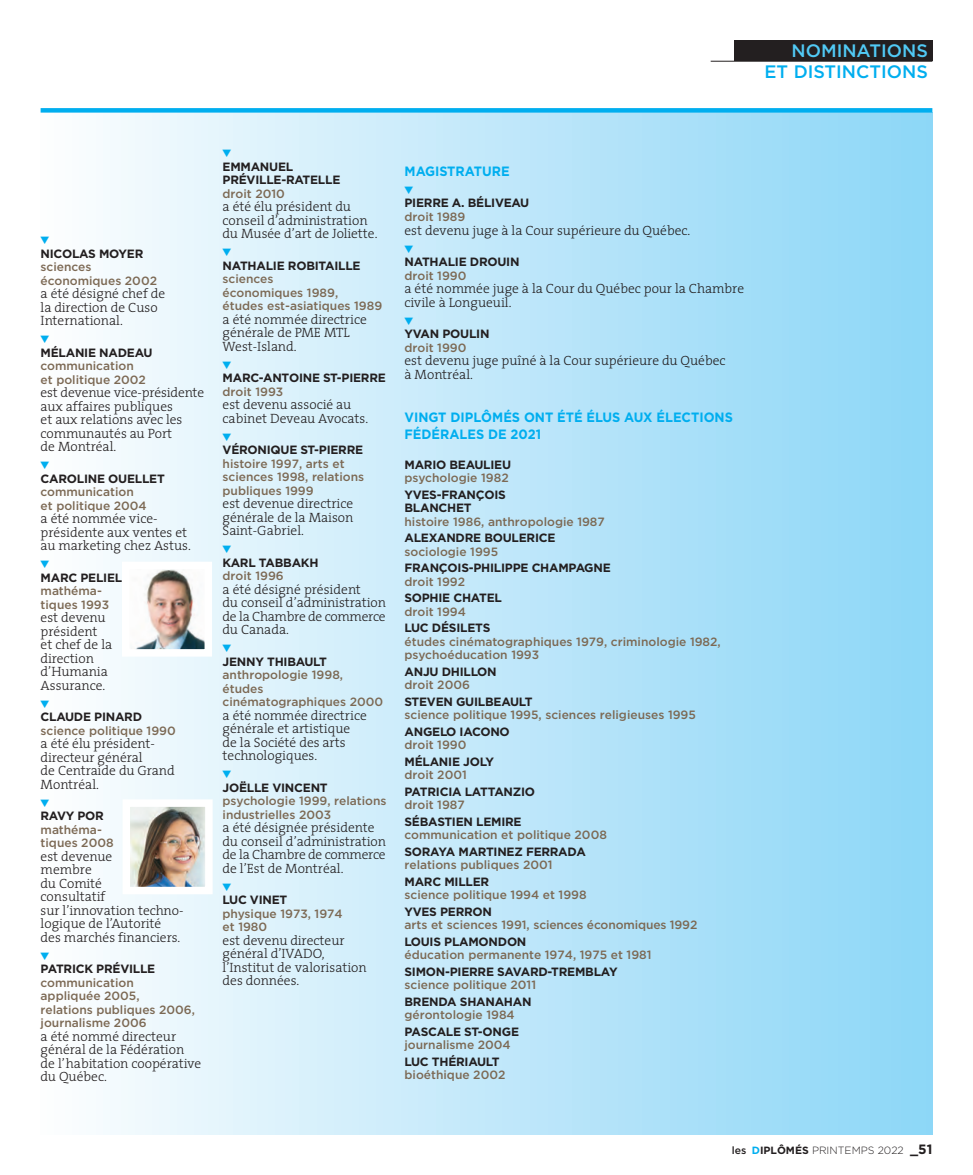
<style>
.page{position:relative;width:973px;height:1175px;background:#fff}
.page>*{position:absolute;margin:0;border:0;box-sizing:border-box;transform-origin:0 0}
.t1{font:500 18px "Gotham";color:#00aeef}
.t2{font:500 18px "Gotham";color:#51caf5}
.t3{font:300 13.5px/13.5px "The Serif";color:#231f20}
.t4{font:700 13.5px/16.5px "Gotham";color:#00aeef;scale:.95 1}
.t5{font:500 12px/13.5px "Gotham";color:#7c6954}
.t6{font:700 12px/13.5px "Gotham";letter-spacing:-.02em;color:#231f20}
.t7{font:300 10.5px "Gotham";color:#231f20}
.s1{font-weight:500}
.s2{font-weight:700;color:#00aeef}
.s3{font-weight:700}
.s4{font-weight:700;font-size:13.5px}
</style>
<div class="page">
<div style="left:40px;top:113px;width:892px;height:1021px;background:linear-gradient(to right,#fcfdfe,#8bd6f7)"></div>
<div style="left:41px;top:108px;width:891px;height:5px;background:#00aeef"></div>
<div style="left:734px;top:41px;width:198px;height:20px;background:#231f20"></div>
<hr style="left:710px;top:61px;width:222px;height:1px;background:#231f20">
<img style="left:131px;top:808px;width:72px;height:77px">
<div style="left:122px;top:799px;width:90px;height:95px;border:8px solid #fff"></div>
<img style="left:131px;top:571px;width:72px;height:76px">
<svg style="left:41px;top:237px;width:8px;height:7px"></svg>
<svg style="left:41px;top:336px;width:8px;height:7px"></svg>
<svg style="left:41px;top:462px;width:8px;height:7px"></svg>
<svg style="left:41px;top:561px;width:8px;height:7px"></svg>
<svg style="left:41px;top:700px;width:8px;height:7px"></svg>
<svg style="left:41px;top:799px;width:8px;height:7px"></svg>
<svg style="left:41px;top:952px;width:8px;height:7px"></svg>
<svg style="left:222px;top:150px;width:9px;height:7px"></svg>
<svg style="left:222px;top:249px;width:9px;height:7px"></svg>
<svg style="left:222px;top:361px;width:9px;height:8px"></svg>
<svg style="left:222px;top:433px;width:9px;height:8px"></svg>
<svg style="left:222px;top:546px;width:9px;height:7px"></svg>
<svg style="left:222px;top:645px;width:9px;height:7px"></svg>
<svg style="left:222px;top:771px;width:9px;height:7px"></svg>
<svg style="left:222px;top:883px;width:9px;height:8px"></svg>
<svg style="left:404px;top:187px;width:9px;height:7px"></svg>
<svg style="left:404px;top:245px;width:9px;height:7px"></svg>
<svg style="left:404px;top:317px;width:9px;height:7px"></svg>
<h1 class="t2" style="left:791px;top:41px;width:138px">NOMINATIONS</h1>
<h1 class="t1" style="left:764px;top:62px;width:165px">ET DISTINCTIONS</h1>
<p class="t6" style="left:41px;top:246px;width:104px">NICOLAS MOYER</p>
<p class="t5" style="left:41px;top:260px;width:118px">sciences économiques 2002</p>
<p class="t3" style="left:41px;top:286px;width:126px">a été désigné chef de la direction de Cuso<br>International.</p>
<p class="t6" style="left:41px;top:345px;width:113px">MÉLANIE NADEAU</p>
<p class="t5" style="left:41px;top:359px;width:107px">communication et politique 2002</p>
<p class="t3" style="left:41px;top:385px;width:165px">est devenue vice-présidente aux affaires publiques<br>et aux relations avec les communautés au Port<br>de Montréal.</p>
<p class="t6" style="left:41px;top:471px;width:126px">CAROLINE OUELLET</p>
<p class="t5" style="left:41px;top:485px;width:108px">communication et politique 2004</p>
<p class="t3" style="left:41px;top:511px;width:152px">a été nommée vice&shy;présidente aux ventes et au marketing chez Astus.</p>
<p class="t6" style="left:41px;top:570px;width:83px">MARC PELIEL</p>
<p class="t5" style="left:41px;top:584px;width:70px">mathéma&shy;tiques 1993</p>
<p class="t3" style="left:41px;top:610px;width:73px">est devenu président et chef de la direction d’Humania<br>Assurance.</p>
<p class="t6" style="left:41px;top:710px;width:103px">CLAUDE PINARD</p>
<p class="t5" style="left:41px;top:723px;width:137px">science politique 1990</p>
<p class="t3" style="left:41px;top:736px;width:136px">a été élu président&shy;directeur général<br>de Centraide du Grand<br>Montréal.</p>
<p class="t6" style="left:41px;top:809px;width:65px">RAVY POR</p>
<p class="t5" style="left:41px;top:822px;width:74px">mathéma&shy;tiques 2008</p>
<p class="t3" style="left:41px;top:849px;width:144px">est devenue<br>membre<br>du Comité<br>consultatif<br>sur l’innovation techno&shy;logique de l’Autorité des marchés financiers.</p>
<p class="t6" style="left:41px;top:962px;width:116px">PATRICK PRÉVILLE</p>
<p class="t5" style="left:41px;top:975px;width:156px">communication appliquée 2005,<br>relations publiques 2006, journalisme 2006</p>
<p class="t3" style="left:41px;top:1029px;width:162px">a été nommé directeur général de la Fédération de l’habitation coopérative du Québec.</p>
<p class="t6" style="left:222px;top:159px;width:119px">EMMANUEL<br>PRÉVILLE-RATELLE</p>
<p class="t5" style="left:222px;top:186px;width:64px">droit 2010</p>
<p class="t3" style="left:222px;top:199px;width:156px">a été élu président du conseil d’administration du Musée d’art de Joliette.</p>
<p class="t6" style="left:222px;top:258px;width:139px">NATHALIE ROBITAILLE</p>
<p class="t5" style="left:222px;top:272px;width:161px">sciences<br>économiques 1989,<br>études est-asiatiques 1989</p>
<p class="t3" style="left:222px;top:312px;width:146px">a été nommée directrice générale de PME MTL<br>West-Island.</p>
<p class="t6" style="left:222px;top:371px;width:165px">MARC-ANTOINE ST-PIERRE</p>
<p class="t5" style="left:222px;top:384px;width:62px">droit 1993</p>
<p class="t3" style="left:222px;top:397px;width:147px">est devenu associé au cabinet Deveau Avocats.</p>
<p class="t6" style="left:222px;top:443px;width:142px">VÉRONIQUE ST-PIERRE</p>
<p class="t5" style="left:222px;top:456px;width:143px">histoire 1997, arts et sciences 1998, relations publiques 1999</p>
<p class="t3" style="left:222px;top:496px;width:132px;text-align:justify">est devenue directrice générale de la Maison Saint-Gabriel.</p>
<p class="t6" style="left:222px;top:555px;width:97px">KARL TABBAKH</p>
<p class="t5" style="left:222px;top:569px;width:63px">droit 1996</p>
<p class="t3" style="left:222px;top:582px;width:165px">a été désigné président<br>du conseil d’administration de la Chambre de commerce du Canada.</p>
<p class="t6" style="left:222px;top:654px;width:106px">JENNY THIBAULT</p>
<p class="t5" style="left:222px;top:668px;width:162px">anthropologie 1998, études cinématographiques 2000</p>
<p class="t3" style="left:222px;top:708px;width:146px">a été nommée directrice générale et artistique de la Société des arts technologiques.</p>
<p class="t6" style="left:222px;top:780px;width:107px">JOËLLE VINCENT</p>
<p class="t5" style="left:222px;top:794px;width:165px">psychologie 1999, relations industrielles 2003</p>
<p class="t3" style="left:222px;top:820px;width:165px">a été désignée présidente du conseil d’administration de la Chambre de commerce de l’Est de Montréal.</p>
<p class="t6" style="left:222px;top:893px;width:66px">LUC VINET</p>
<p class="t5" style="left:222px;top:906px;width:122px">physique 1973, 1974 et 1980</p>
<p class="t3" style="left:222px;top:933px;width:146px">est devenu directeur général d’IVADO, l’Institut de valorisation des données.</p>
<p class="t4" style="left:404px;top:163px;width:112px">MAGISTRATURE</p>
<p class="t6" style="left:404px;top:196px;width:126px">PIERRE A. BÉLIVEAU</p>
<p class="t5" style="left:404px;top:210px;width:62px">droit 1989</p>
<p class="t3" style="left:404px;top:223px;width:287px">est devenu juge à la Cour supérieure du Québec.</p>
<p class="t6" style="left:404px;top:255px;width:116px">NATHALIE DROUIN</p>
<p class="t5" style="left:404px;top:268px;width:63px">droit 1990</p>
<p class="t3" style="left:404px;top:281px;width:341px">a été nommée juge à la Cour du Québec pour la Chambre civile à Longueuil.</p>
<p class="t6" style="left:404px;top:327px;width:86px">YVAN POULIN</p>
<p class="t5" style="left:404px;top:340px;width:63px">droit 1990</p>
<p class="t3" style="left:404px;top:353px;width:322px">est devenu juge puîné à la Cour supérieure du Québec à Montréal.</p>
<p class="t4" style="left:404px;top:409px;width:347px">VINGT DIPLÔMÉS ONT ÉTÉ ÉLUS AUX ÉLECTIONS<br>FÉDÉRALES DE 2021</p>
<p class="t6" style="left:404px;top:457px;width:108px">MARIO BEAULIEU</p>
<p class="t5" style="left:404px;top:471px;width:106px">psychologie 1982</p>
<p class="t6" style="left:404px;top:487px;width:103px">YVES-FRANÇOIS<br>BLANCHET</p>
<p class="t5" style="left:404px;top:514px;width:202px">histoire 1986, anthropologie 1987</p>
<p class="t6" style="left:404px;top:531px;width:152px">ALEXANDRE BOULERICE</p>
<p class="t5" style="left:404px;top:544px;width:95px">sociologie 1995</p>
<p class="t6" style="left:404px;top:561px;width:208px">FRANÇOIS-PHILIPPE CHAMPAGNE</p>
<p class="t5" style="left:404px;top:574px;width:62px">droit 1992</p>
<p class="t6" style="left:404px;top:591px;width:99px">SOPHIE CHATEL</p>
<p class="t5" style="left:404px;top:604px;width:63px">droit 1994</p>
<p class="t6" style="left:404px;top:621px;width:87px">LUC DÉSILETS</p>
<p class="t5" style="left:404px;top:634px;width:318px">études cinématographiques 1979, criminologie 1982, psychoéducation 1993</p>
<p class="t6" style="left:404px;top:664px;width:93px">ANJU DHILLON</p>
<p class="t5" style="left:404px;top:678px;width:67px">droit 2006</p>
<p class="t6" style="left:404px;top:694px;width:130px">STEVEN GUILBEAULT</p>
<p class="t5" style="left:404px;top:708px;width:293px">science politique 1995, sciences religieuses 1995</p>
<p class="t6" style="left:404px;top:724px;width:107px">ANGELO IACONO</p>
<p class="t5" style="left:404px;top:738px;width:63px">droit 1990</p>
<p class="t6" style="left:404px;top:754px;width:91px">MÉLANIE JOLY</p>
<p class="t5" style="left:404px;top:768px;width:64px">droit 2001</p>
<p class="t6" style="left:404px;top:784px;width:132px">PATRICIA LATTANZIO</p>
<p class="t5" style="left:404px;top:798px;width:62px">droit 1987</p>
<p class="t6" style="left:404px;top:814px;width:119px">SÉBASTIEN LEMIRE</p>
<p class="t5" style="left:404px;top:828px;width:204px">communication et politique 2008</p>
<p class="t6" style="left:404px;top:844px;width:183px">SORAYA MARTINEZ FERRADA</p>
<p class="t5" style="left:404px;top:858px;width:149px">relations publiques 2001</p>
<p class="t6" style="left:404px;top:874px;width:86px">MARC MILLER</p>
<p class="t5" style="left:404px;top:888px;width:184px">science politique 1994 et 1998</p>
<p class="t6" style="left:404px;top:904px;width:89px">YVES PERRON</p>
<p class="t5" style="left:404px;top:918px;width:294px">arts et sciences 1991, sciences économiques 1992</p>
<p class="t6" style="left:404px;top:934px;width:123px">LOUIS PLAMONDON</p>
<p class="t5" style="left:404px;top:948px;width:248px">éducation permanente 1974, 1975 et 1981</p>
<p class="t6" style="left:404px;top:964px;width:215px">SIMON-PIERRE SAVARD-TREMBLAY</p>
<p class="t5" style="left:404px;top:978px;width:133px">science politique 2011</p>
<p class="t6" style="left:404px;top:994px;width:128px">BRENDA SHANAHAN</p>
<p class="t5" style="left:404px;top:1008px;width:112px">gérontologie 1984</p>
<p class="t6" style="left:404px;top:1024px;width:116px">PASCALE ST-ONGE</p>
<p class="t5" style="left:404px;top:1038px;width:108px">journalisme 2004</p>
<p class="t6" style="left:404px;top:1054px;width:97px">LUC THÉRIAULT</p>
<p class="t5" style="left:404px;top:1068px;width:102px">bioéthique 2002</p>
<p class="t7" style="left:731px;top:1144px;width:202px"><span class="s1">les</span> <span class="s2">D</span><span class="s3">IPLÔMÉS</span> PRINTEMPS 2022 <span class="s4">_51</span></p>
</div>
